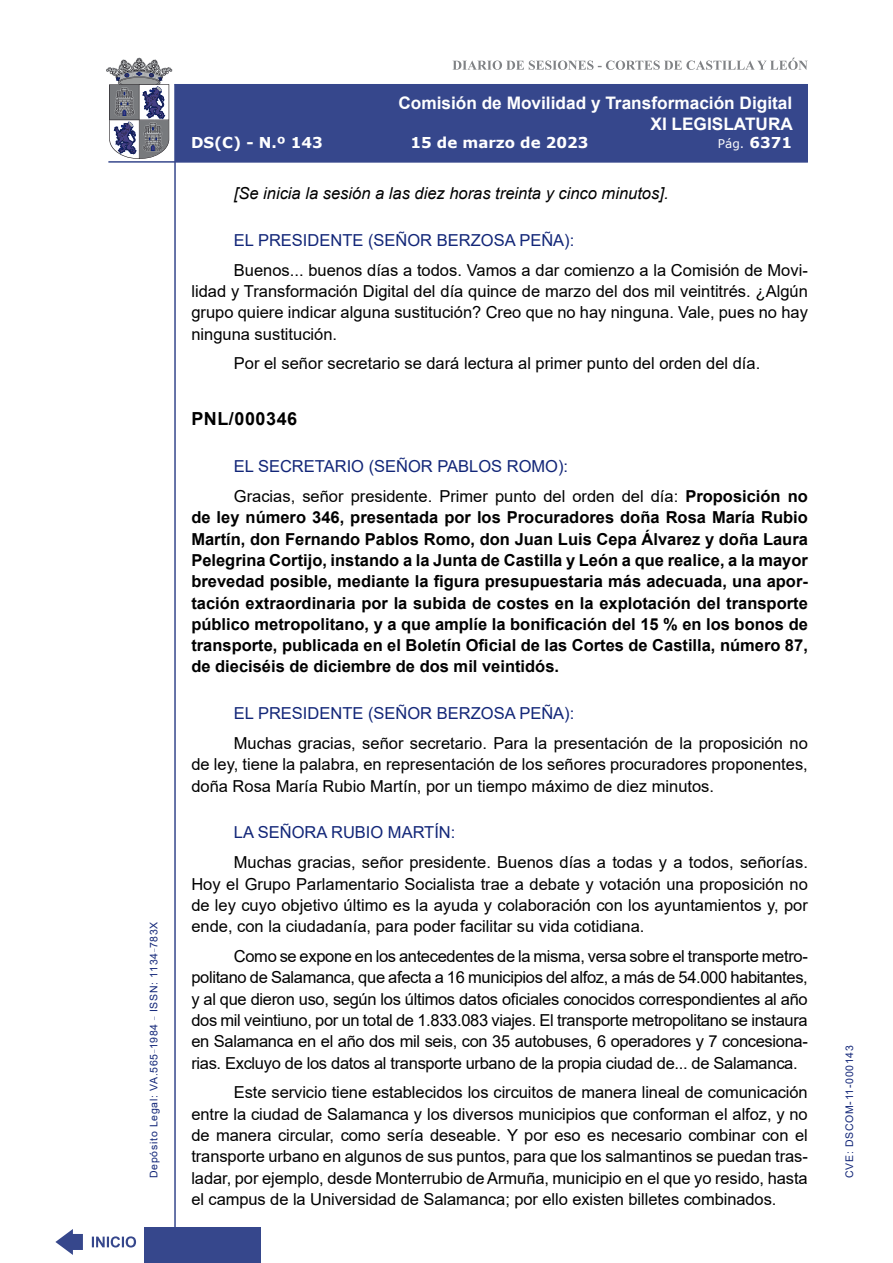
<style>
.page{position:relative;width:893px;height:1263px;background:#fff}
.page>*{position:absolute;margin:0;border:0;box-sizing:border-box;transform-origin:0 0}
.MarcadorPrimerNivel{font:700 18px "Arial";letter-spacing:.03em;color:#000}
.t1{font:700 17.25px/20.7px "Arial";color:#fff;text-align:right}
.t2{font:16.5px/21.3px "Arial";color:#000;text-align:justify}
.t3{font:700 16.5px/21.3px "Arial";color:#000;text-align:justify}
.Orador{font:16.5px "Arial";color:#122678}
.t4{font:italic 16.5px "Arial";color:#000}
.t5{font:700 15px "Verdana";color:#fff}
.t6{font:12px "Verdana";color:#fff}
.t7{font:10.5px "Arial";letter-spacing:.065em;color:#122678}
.s1{font-weight:700;font-size:15px}
.s2{font-weight:400}
</style>
<div class="page">
<svg style="left:452px;top:58px;width:356px;height:12px"></svg>
<hr style="left:174px;top:84px;width:2px;height:1179px;background:#36478c">
<div style="left:144px;top:1227px;width:117px;height:36px;background:#36478c"></div>
<div style="left:175px;top:84px;width:633px;height:78px;background:#36478c"></div>
<hr style="left:108px;top:161px;width:700px;height:2px;background:#36478c">
<svg style="left:92px;top:1236px;width:44px;height:11px"></svg>
<svg style="left:55px;top:1229px;width:28px;height:26px"></svg>
<svg style="left:106px;top:58px;width:66px;height:101px"></svg>
<p class="t7" style="left:146px;top:1178px;width:258px;rotate:-90deg">Depósito Legal: VA.565<sup>_</sup>1984 <sup>_</sup> ISSN: 1134<sup>_</sup>783X</p>
<p class="t1" style="left:398px;top:93px;width:396px">Comisión de Movilidad y Transformación Digital<br>XI LEGISLATURA</p>
<p class="t5" style="left:191px;top:132px;width:133px">DS(C) - N.º 143</p>
<p class="t5" style="left:410px;top:132px;width:180px">15 de marzo de 2023</p>
<p class="t6" style="left:718px;top:135px;width:76px">Pág. <span class="s1">6371</span></p>
<p class="t4" style="left:234px;top:183px;width:436px">[Se inicia la sesión a las diez horas treinta y cinco minutos].</p>
<p class="Orador" style="left:234px;top:229px;width:342px">EL PRESIDENTE (SEÑOR BERZOSA PEÑA):</p>
<p class="t2" style="left:191px;top:259px;width:618px;text-indent:43px">Buenos... buenos días a todos. Vamos a dar comienzo a la Comisión de Movi&shy;lidad y Transformación Digital del día quince de marzo del dos mil veintitrés. ¿Algún grupo quiere indicar alguna sustitución? Creo que no hay ninguna. Vale, pues no hay ninguna sustitución.</p>
<p class="t2" style="left:234px;top:353px;width:528px">Por el señor secretario se dará lectura al primer punto del orden del día.</p>
<p class="MarcadorPrimerNivel" style="left:191px;top:406px;width:107px">PNL/000346</p>
<p class="Orador" style="left:234px;top:455px;width:336px">EL SECRETARIO (SEÑOR PABLOS ROMO):</p>
<p class="t3" style="left:191px;top:486px;width:618px;text-indent:43px"><span class="s2">Gracias, señor presidente. Primer punto del orden del día:</span> Proposición no de ley número 346, presentada por los Procuradores doña Rosa María Rubio Martín, don Fernando Pablos Romo, don Juan Luis Cepa Álvarez y doña Laura Pelegrina Cortijo, instando a la Junta de Castilla y León a que realice, a la mayor brevedad posible, mediante la figura presupuestaria más adecuada, una apor&shy;tación extraordinaria por la subida de costes en la explotación del transporte público metropolitano, y a que amplíe la bonificación del 15 % en los bonos de transporte, publicada en el Boletín Oficial de las Cortes de Castilla, número 87, de dieciséis de diciembre de dos mil veintidós.</p>
<p class="Orador" style="left:234px;top:702px;width:342px">EL PRESIDENTE (SEÑOR BERZOSA PEÑA):</p>
<p class="t2" style="left:191px;top:732px;width:618px;text-indent:43px">Muchas gracias, señor secretario. Para la presentación de la proposición no de ley, tiene la palabra, en representación de los señores procuradores proponentes, doña Rosa María Rubio Martín, por un tiempo máximo de diez minutos.</p>
<p class="Orador" style="left:234px;top:821px;width:223px">LA SEÑORA RUBIO MARTÍN:</p>
<p class="t2" style="left:191px;top:852px;width:618px;text-indent:43px">Muchas gracias, señor presidente. Buenos días a todas y a todos, señorías.<br>Hoy el Grupo Parlamentario Socialista trae a debate y votación una proposición no de ley cuyo objetivo último es la ayuda y colaboración con los ayuntamientos y, por ende, con la ciudadanía, para poder facilitar su vida cotidiana.</p>
<p class="t2" style="left:191px;top:945px;width:618px;text-indent:43px">Como se expone en los antecedentes de la misma, versa sobre el transporte metro&shy;politano de Salamanca, que afecta a 16 municipios del alfoz, a más de 54.000 habitantes, y al que dieron uso, según los últimos datos oficiales conocidos correspondientes al año dos mil veintiuno, por un total de 1.833.083 viajes. El transporte metropolitano se instaura en Salamanca en el año dos mil seis, con 35 autobuses, 6 operadores y 7 concesiona&shy;rias. Excluyo de los datos al transporte urbano de la propia ciudad de... de Salamanca.</p>
<p class="t2" style="left:191px;top:1082px;width:618px;text-indent:43px">Este servicio tiene establecidos los circuitos de manera lineal de comunicación entre la ciudad de Salamanca y los diversos municipios que conforman el alfoz, y no de manera circular, como sería deseable. Y por eso es necesario combinar con el transporte urbano en algunos de sus puntos, para que los salmantinos se puedan tras&shy;ladar, por ejemplo, desde Monterrubio de Armuña, municipio en el que yo resido, hasta el campus de la Universidad de Salamanca; por ello existen billetes combinados.</p>
<p class="t7" style="left:842px;top:1178px;width:134px;rotate:-90deg">CVE: DSCOM-11-000143</p>
</div>
